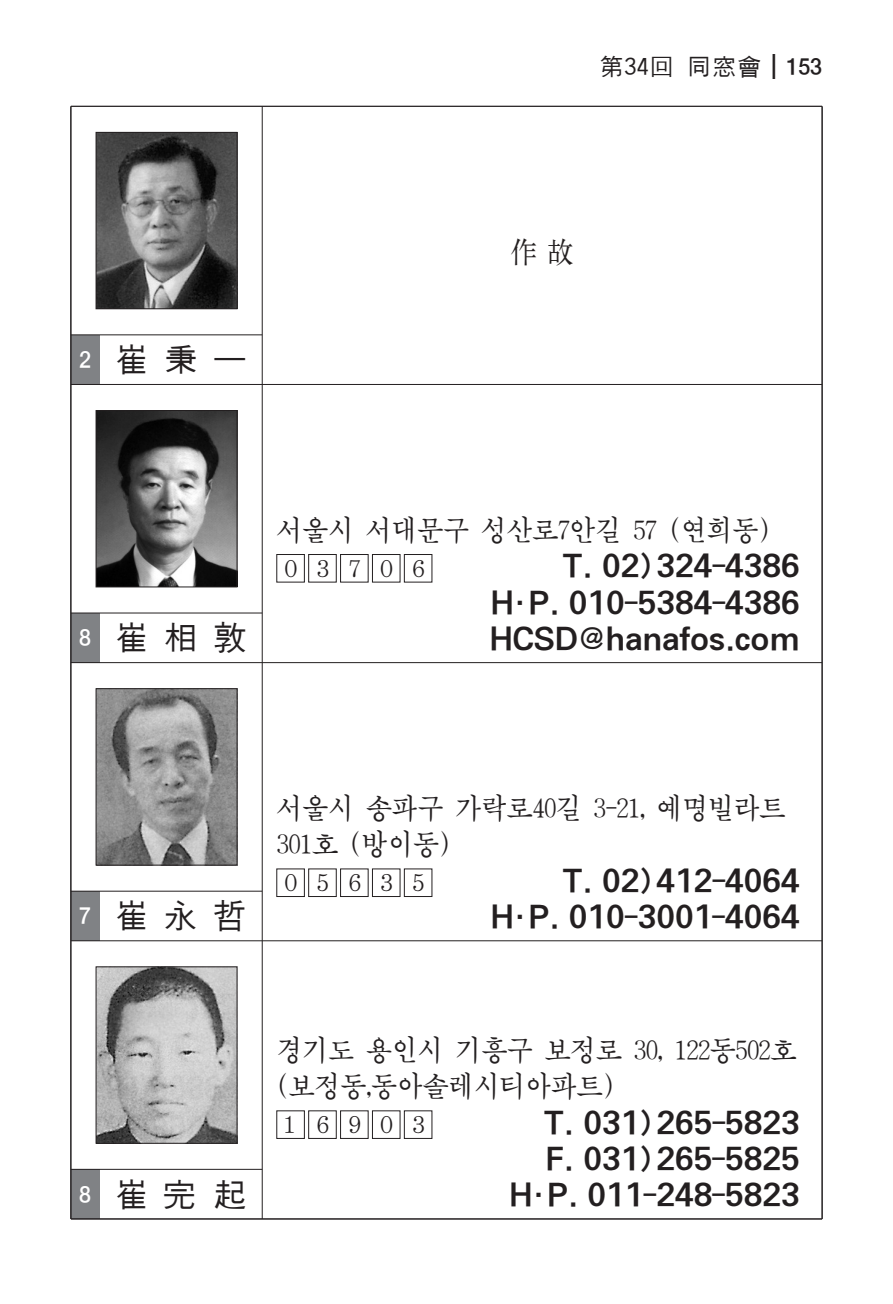
<style>
.page{position:relative;width:893px;height:1304px;background:#fff}
.page>*{position:absolute;margin:0;border:0;box-sizing:border-box;transform-origin:0 0}
.t1{font:35px "J Cmg J";letter-spacing:.4em;color:#231f20}
.t2{font:30px/36.2px "SMK Gothic Pro";letter-spacing:-.07em;color:#231f20;text-align:right}
.t3{font:30px/36.2px "J Cmm J";letter-spacing:-.05em;color:#231f20;scale:.9 1}
.t4{font:25px "J Cmg J";color:#231f20}
.t5{font:25px "J Ctg T";color:#fff}
.t6{font:23.75px "YDVY Mj O13";letter-spacing:.79em;color:#231f20}
.s1{font-family:"J Ctg T"}
.s2{font-family:"J Ctg T";font-size:25px;color:#fff}
</style>
<div class="page">
<div style="left:71px;top:335px;width:28px;height:49px;background:#808285"></div>
<img style="left:98px;top:134px;width:137px;height:173px">
<div style="left:96px;top:132px;width:141px;height:177px;border:1px solid #231f20"></div>
<div style="left:71px;top:1169px;width:28px;height:50px;background:#808285"></div>
<div style="left:71px;top:891px;width:28px;height:50px;background:#808285"></div>
<div style="left:71px;top:613px;width:28px;height:50px;background:#808285"></div>
<img style="left:98px;top:968px;width:137px;height:174px">
<div style="left:96px;top:966px;width:141px;height:178px;border:1px solid #231f20"></div>
<img style="left:98px;top:690px;width:137px;height:173px">
<div style="left:96px;top:688px;width:141px;height:177px;border:1px solid #231f20"></div>
<hr style="left:262px;top:106px;width:1px;height:1113px;background:#231f20">
<img style="left:98px;top:412px;width:137px;height:173px">
<div style="left:96px;top:410px;width:141px;height:177px;border:1px solid #231f20"></div>
<div style="left:404px;top:554px;width:28px;height:28px;border:1px solid #231f20"></div>
<div style="left:372px;top:554px;width:28px;height:28px;border:1px solid #231f20"></div>
<div style="left:340px;top:554px;width:29px;height:28px;border:1px solid #231f20"></div>
<div style="left:308px;top:554px;width:29px;height:28px;border:1px solid #231f20"></div>
<div style="left:276px;top:554px;width:29px;height:28px;border:1px solid #231f20"></div>
<div style="left:404px;top:869px;width:28px;height:28px;border:1px solid #231f20"></div>
<div style="left:372px;top:869px;width:28px;height:28px;border:1px solid #231f20"></div>
<div style="left:340px;top:869px;width:29px;height:28px;border:1px solid #231f20"></div>
<div style="left:308px;top:869px;width:29px;height:28px;border:1px solid #231f20"></div>
<div style="left:276px;top:869px;width:29px;height:28px;border:1px solid #231f20"></div>
<div style="left:404px;top:1110px;width:28px;height:29px;border:1px solid #231f20"></div>
<div style="left:372px;top:1110px;width:28px;height:29px;border:1px solid #231f20"></div>
<div style="left:340px;top:1110px;width:29px;height:29px;border:1px solid #231f20"></div>
<div style="left:308px;top:1110px;width:29px;height:29px;border:1px solid #231f20"></div>
<div style="left:276px;top:1110px;width:29px;height:29px;border:1px solid #231f20"></div>
<hr style="left:71px;top:106px;width:751px;height:1px;background:#231f20">
<hr style="left:71px;top:384px;width:751px;height:1px;background:#231f20">
<hr style="left:71px;top:662px;width:751px;height:1px;background:#231f20">
<hr style="left:71px;top:940px;width:751px;height:1px;background:#231f20">
<hr style="left:71px;top:1218px;width:751px;height:2px;background:#231f20">
<hr style="left:70px;top:106px;width:2px;height:1113px;background:#231f20">
<hr style="left:821px;top:106px;width:2px;height:1113px;background:#231f20">
<hr style="left:71px;top:891px;width:191px;height:1px;background:#231f20">
<hr style="left:71px;top:1169px;width:191px;height:1px;background:#231f20">
<hr style="left:71px;top:613px;width:191px;height:1px;background:#231f20">
<hr style="left:71px;top:334px;width:191px;height:1px;background:#231f20">
<p class="t4" style="left:599px;top:54px;width:225px">第34回同窓會┃<span class="s1">153</span></p>
<p class="t1" style="left:79px;top:342px;width:170px"><span class="s2">2</span> 崔秉一</p>
<p class="t3" style="left:510px;top:234px;width:72px">作故</p>
<p class="t5" style="left:79px;top:625px;width:13px">8</p>
<p class="t1" style="left:114px;top:620px;width:134px">崔相敦</p>
<p class="t3" style="left:276px;top:512px;width:552px">서울시 서대문구 성산로7안길 57 (연희동)</p>
<p class="t2" style="left:489px;top:549px;width:314px;text-align:justify;text-indent:73px">T. 02)324-4386<br>H·P. 010-5384-4386<br>HCSD@hanafos.com</p>
<p class="t6" style="left:284px;top:555px;width:143px">03706</p>
<p class="t5" style="left:79px;top:903px;width:13px">7</p>
<p class="t1" style="left:114px;top:898px;width:134px">崔永哲</p>
<p class="t3" style="left:276px;top:790px;width:568px">서울시 송파구 가락로40길 3-21, 예명빌라트<br>301호 (방이동)</p>
<p class="t2" style="left:490px;top:863px;width:313px">T. 02)412-4064<br>H·P. 010-3001-4064</p>
<p class="t6" style="left:284px;top:869px;width:143px">05635</p>
<p class="t5" style="left:79px;top:1182px;width:13px">8</p>
<p class="t1" style="left:114px;top:1177px;width:134px">崔完起</p>
<p class="t3" style="left:276px;top:1032px;width:580px">경기도 용인시 기흥구 보정로 30, 122동502호 (보정동,동아솔레시티아파트)</p>
<p class="t2" style="left:508px;top:1105px;width:294px">T. 031)265-5823<br>F. 031)265-5825<br>H·P. 011-248-5823</p>
<p class="t6" style="left:284px;top:1111px;width:143px">1 6903</p>
</div>
